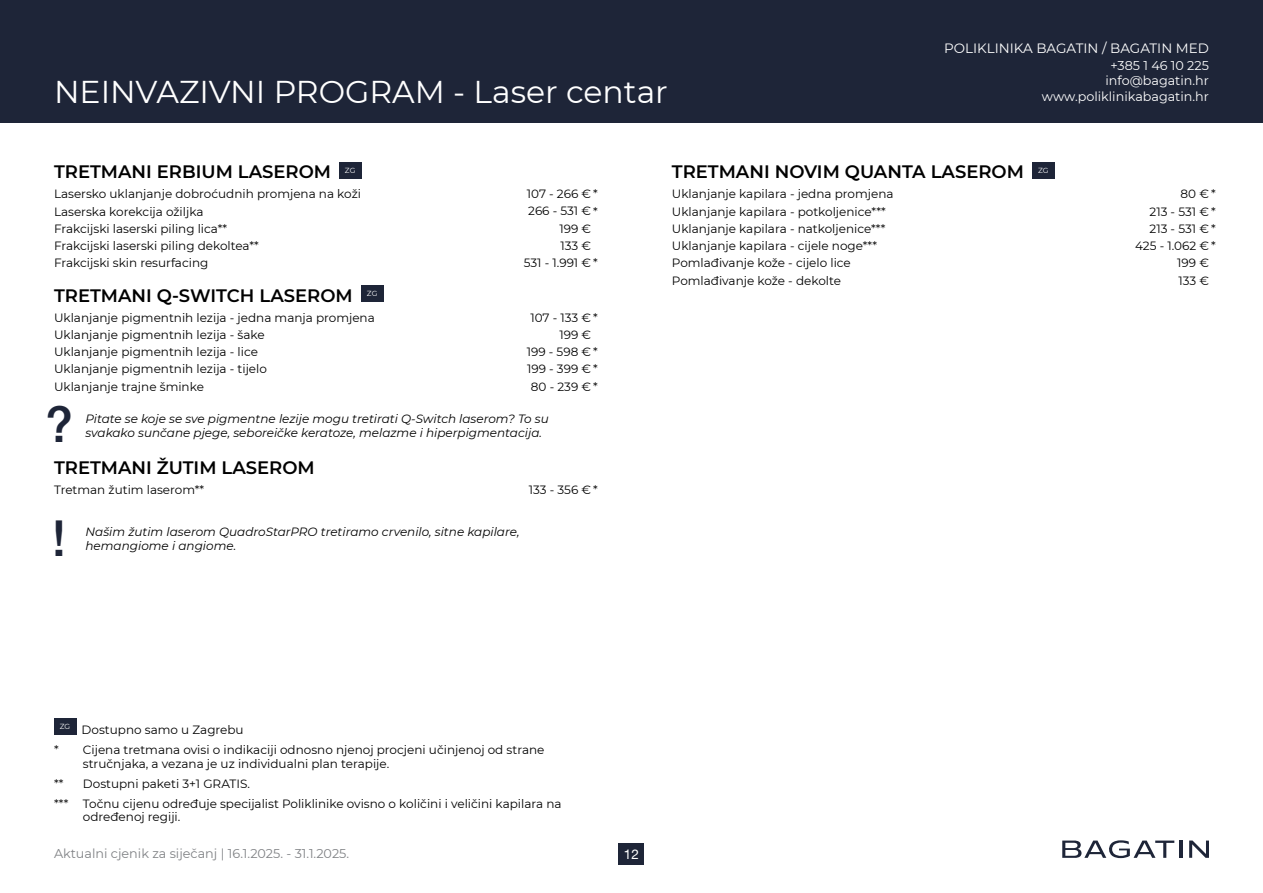
<style>
.page{position:relative;width:1263px;height:893px;background:#fff}
.page>*{position:absolute;margin:0;border:0;box-sizing:border-box;transform-origin:0 0}
.t1{font:500 49.5px "Helvetica Neue LT Com";color:#1e2538}
.t2{font:31.5px "Montserrat";color:#fff}
.t3{font:600 18px "Montserrat";color:#000}
.t4{font:13.5px "Montserrat";color:#fff}
.t5{font:13.5px "Helvetica Neue LT Com";color:#fff}
.t6{font:12.75px/15.3px "Montserrat";color:#fff;text-align:right}
.t7{font:12.75px "Montserrat";color:#808285}
.t8{font:12px/17.2px "Montserrat";color:#000}
.t9{font:italic 12px/13.5px "Montserrat";color:#000}
.t10{font:7.35px "Montserrat";letter-spacing:-.01em;color:#fff}
</style>
<div class="page">
<div style="left:618px;top:843px;width:26px;height:21px;background:#1e2538"></div>
<div style="left:0;top:0;width:1263px;height:122px;background:#1e2538"></div>
<svg style="left:1062px;top:840px;width:112px;height:18px"></svg>
<hr style="left:1179px;top:840px;width:3px;height:18px;background:#1e2538">
<svg style="left:1189px;top:840px;width:20px;height:18px"></svg>
<div style="left:54px;top:718px;width:22px;height:16px;background:#1e2538"></div>
<div style="left:339px;top:162px;width:22px;height:16px;background:#1e2538"></div>
<div style="left:361px;top:286px;width:22px;height:16px;background:#1e2538"></div>
<div style="left:1032px;top:162px;width:22px;height:16px;background:#1e2538"></div>
<h2 class="t2" style="left:54px;top:70px;width:615px">NEINVAZIVNI PROGRAM - Laser centar</h2>
<p class="t4" style="left:944px;top:39px;width:266px">POLIKLINIKA BAGATIN / BAGATIN MED</p>
<p class="t6" style="left:1042px;top:58px;width:169px">+385 1 46 10 225 info@bagatin.hr www.poliklinikabagatin.hr</p>
<h3 class="t3" style="left:54px;top:159px;width:279px">TRETMANI ERBIUM LASEROM</h3>
<p class="t10" style="left:345px;top:165px;width:12px">ZG</p>
<p class="t8" style="left:54px;top:185px;width:309px">Lasersko uklanjanje dobroćudnih promjena na koži Laserska korekcija ožiljka<br>Frakcijski laserski piling lica**<br>Frakcijski laserski piling dekoltea**<br>Frakcijski skin resurfacing</p>
<h3 class="t3" style="left:54px;top:283px;width:300px">TRETMANI Q-SWITCH LASEROM</h3>
<p class="t10" style="left:367px;top:289px;width:12px">ZG</p>
<p class="t8" style="left:54px;top:308px;width:322px">Uklanjanje pigmentnih lezija - jedna manja promjena Uklanjanje pigmentnih lezija - šake<br>Uklanjanje pigmentnih lezija - lice<br>Uklanjanje pigmentnih lezija - tijelo<br>Uklanjanje trajne šminke</p>
<p class="t8" style="left:527px;top:185px;width:73px">107 - 266 € *</p>
<p class="t8" style="left:528px;top:202px;width:71px">266 - 531 € *</p>
<p class="t8" style="left:559px;top:219px;width:33px">199 €</p>
<p class="t8" style="left:560px;top:237px;width:32px">133 €</p>
<p class="t8" style="left:524px;top:254px;width:76px">531 - 1.991 € *</p>
<p class="t8" style="left:530px;top:308px;width:69px">107 - 133 € *</p>
<p class="t8" style="left:559px;top:326px;width:33px">199 €</p>
<p class="t8" style="left:527px;top:343px;width:73px">199 - 598 € *</p>
<p class="t8" style="left:527px;top:360px;width:72px">199 - 399 € *</p>
<p class="t8" style="left:531px;top:377px;width:68px">80 - 239 € *</p>
<h1 class="t1" style="left:45px;top:395px;width:29px">?</h1>
<p class="t9" style="left:85px;top:412px;width:465px">Pitate se koje se sve pigmentne lezije mogu tretirati Q-Switch laserom? To su svakako sunčane pjege, seboreičke keratoze, melazme i hiperpigmentacija.</p>
<h3 class="t3" style="left:54px;top:455px;width:262px">TRETMANI ŽUTIM LASEROM</h3>
<p class="t8" style="left:54px;top:480px;width:152px">Tretman žutim laserom**</p>
<p class="t8" style="left:529px;top:480px;width:70px">133 - 356 € *</p>
<h1 class="t1" style="left:52px;top:509px;width:15px">!</h1>
<p class="t9" style="left:85px;top:525px;width:436px">Našim žutim laserom QuadroStarPRO tretiramo crvenilo, sitne kapilare, hemangiome i angiome.</p>
<h3 class="t3" style="left:672px;top:159px;width:353px">TRETMANI NOVIM QUANTA LASEROM</h3>
<p class="t8" style="left:672px;top:185px;width:223px">Uklanjanje kapilara - jedna promjena Uklanjanje kapilara - potkoljenice*** Uklanjanje kapilara - natkoljenice*** Uklanjanje kapilara - cijele noge*** Pomlađivanje kože - cijelo lice Pomlađivanje kože - dekolte</p>
<p class="t10" style="left:1038px;top:165px;width:12px">ZG</p>
<p class="t10" style="left:60px;top:721px;width:12px">ZG</p>
<p class="t8" style="left:82px;top:721px;width:164px">Dostupno samo u Zagrebu</p>
<p class="t8" style="left:54px;top:741px;width:6px">*</p>
<p class="t8" style="left:54px;top:774px;width:11px">**</p>
<p class="t8" style="left:54px;top:794px;width:16px">***</p>
<p class="t8" style="left:83px;top:743px;width:463px;line-height:13.5px">Cijena tretmana ovisi o indikaciji odnosno njenoj procjeni učinjenoj od strane stručnjaka, a vezana je uz individualni plan terapije.</p>
<p class="t8" style="left:83px;top:796px;width:480px;line-height:13.5px">Točnu cijenu određuje specijalist Poliklinike ovisno o količini i veličini kapilara na određenoj regiji.</p>
<p class="t8" style="left:83px;top:774px;width:169px">Dostupni paketi 3+1 GRATIS.</p>
<p class="t7" style="left:54px;top:844px;width:297px">Aktualni cjenik za siječanj | 16.1.2025. - 31.1.2025.</p>
<p class="t5" style="left:624px;top:845px;width:17px">12</p>
<p class="t8" style="left:1180px;top:185px;width:37px">80 €*</p>
<p class="t8" style="left:1149px;top:202px;width:68px">213 - 531 € *</p>
<p class="t8" style="left:1149px;top:219px;width:68px">213 - 531 € *</p>
<p class="t8" style="left:1135px;top:237px;width:82px">425 - 1.062 € *</p>
<p class="t8" style="left:1177px;top:254px;width:33px">199 €</p>
<p class="t8" style="left:1178px;top:271px;width:32px">133 €</p>
</div>
